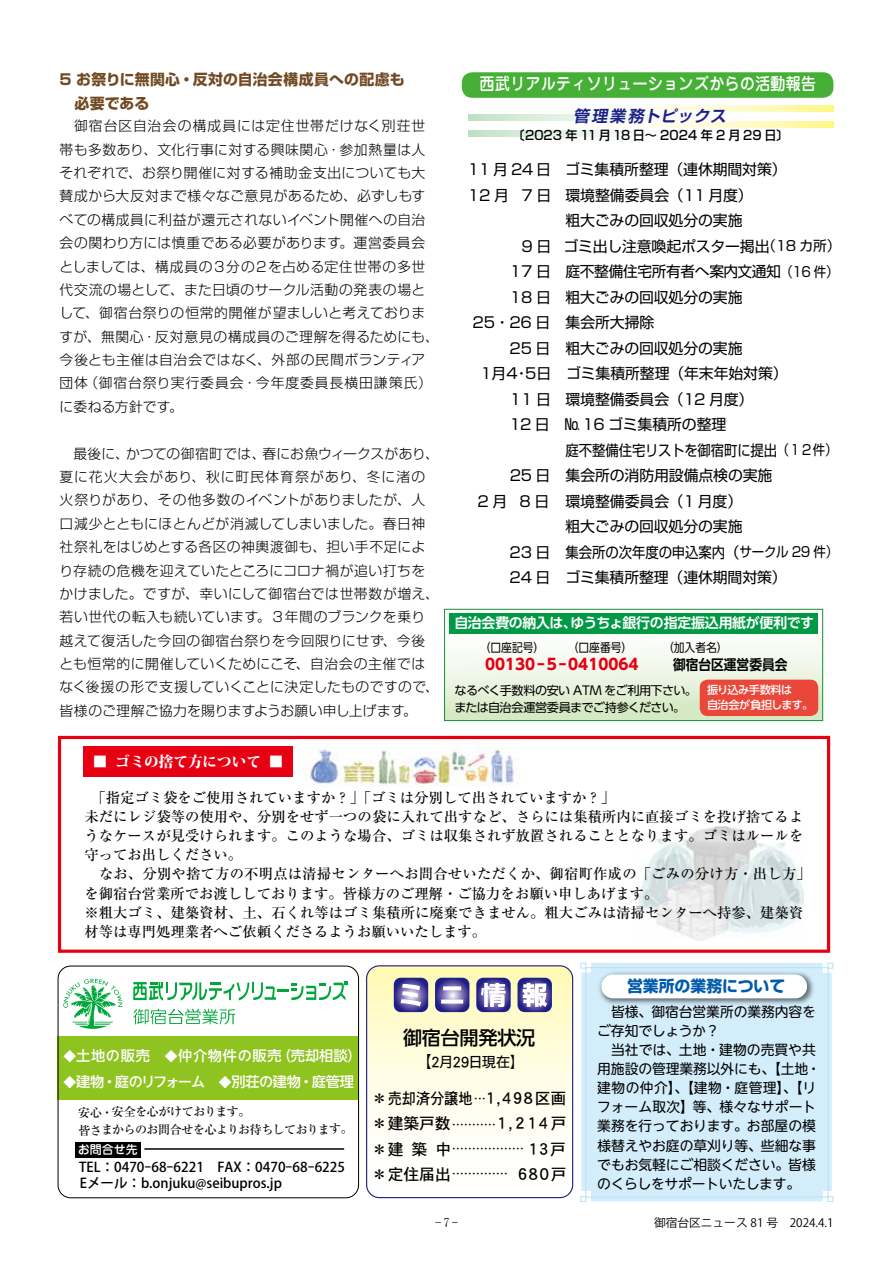
<style>
.page{position:relative;width:893px;height:1263px;background:#fff}
.page>*{position:absolute;margin:0;border:0;box-sizing:border-box;transform-origin:0 0}
.t1{font:500 19.2px "UD Shin Go Pro";letter-spacing:-.015em;color:#000}
.t2{font:18px "DFHS Gothic Std W5";letter-spacing:.1em;color:#000}
.t3{font:500 16.95px "Jun 34 Pro";color:#fff;scale:.9 1}
.t4{font:15.9px/25.5px "DFHS Gothic Std W5";letter-spacing:-.015em;color:#000}
.t5{font:700 15.9px "Soft Go Std";letter-spacing:-.005em;color:#005bac}
.t6{font:italic 700 15.9px "Shin Go Pro De";color:#1d2088}
.t7{font:700 15.3px "UD Shin Go Pro";color:#e60012}
.t8{font:14.85px "Shin Go Pro";letter-spacing:-.01em;color:#000}
.t9{font:700 14.85px/23.4px "Shin Go Pro";letter-spacing:.015em;color:#714a23}
.t10{font:14.85px "Shin Go Pro";letter-spacing:-.01em;color:#000;scale:.9 1}
.t11{font:800 14.55px "Koz Min Pro";color:#fff}
.t12{font:500 14.4px/19.2px "Ryumin Pro";color:#000}
.t13{font:14.4px "DF Gothic P Std W5";color:#000}
.t14{font:500 14.25px "UD Shin Go NT Pro";letter-spacing:-.03em;color:#fff}
.t15{font:500 14.25px "UD Shin Go NT Pro";letter-spacing:.05em;color:#fff}
.t16{font:700 13.95px "UD Shin Go Pro De";letter-spacing:-.02em;color:#fff}
.t17{font:300 13.8px/23.4px "Shin Go Pro";letter-spacing:.035em;color:#000}
.t18{font:13.8px/19.2px "UD Shin M Go Pro";letter-spacing:-.005em;color:#000}
.t19{font:500 13.5px/15.6px "Koz Go Pro";color:#000}
.t20{font:500 12.75px "Shin Go Pro";letter-spacing:.01em;color:#000;scale:.95 1}
.t21{font:12.75px "MS Mincho";color:#000}
.t22{font:12.15px/17px "UD Shin Go Pro";letter-spacing:-.05em;color:#000}
.t23{font:500 12px/17.7px "Ryumin Pro";letter-spacing:-.045em;color:#000}
.t24{font:12px "UD Shin Go Pro";color:#000;scale:.9 1}
.t25{font:500 12px "Jun 34 Pro";color:#fff}
.t26{font:11.7px "Koz Go Pro";color:#000}
.t27{font:500 11.1px/15.6px "UD Shin Go Pro";letter-spacing:-.035em;color:#fff}
.t28{font:9.6px "DFHS Mincho Std W3";color:#000}
.s1{font-size:13.8px}
.s2{font-family:"UD Shin Go Pro De"}
.s3{font-weight:500;font-size:9.6px;color:#000}
.s4{font-family:"UD Shin Go Pro De";font-size:14.1px;color:#000}
.s5{font-size:12.75px}
.s6{font-size:15.3px}
.s7{font-family:"DFHS Mincho Std W3";font-size:9.6px}
.s8{font-size:18px}
.s9{font-size:15.9px}
</style>
<div class="page">
<div style="left:581px;top:963px;width:251px;height:238px;background:#d3edfb"></div>
<div style="left:585px;top:967px;width:244px;height:231px;border:1px solid #bae3f9"></div>
<div style="left:827px;top:962px;width:6px;height:7px;border:1px solid #bae3f9"></div>
<div style="left:580px;top:962px;width:6px;height:7px;border:1px solid #bae3f9"></div>
<svg style="left:827px;top:1196px;width:6px;height:5px"></svg>
<svg style="left:580px;top:1196px;width:6px;height:5px"></svg>
<svg style="left:367px;top:966px;width:206px;height:231px"></svg>
<div style="left:366px;top:965px;width:207px;height:233px;border:1px solid #1d2088;border-radius:13px"></div>
<svg style="left:435px;top:978px;width:34px;height:34px"></svg>
<svg style="left:394px;top:978px;width:34px;height:34px"></svg>
<svg style="left:441px;top:999px;width:22px;height:4px"></svg>
<svg style="left:443px;top:986px;width:18px;height:4px"></svg>
<svg style="left:476px;top:978px;width:35px;height:34px"></svg>
<svg style="left:518px;top:978px;width:34px;height:34px"></svg>
<img style="left:597px;top:970px;width:220px;height:39px">
<div style="left:601px;top:974px;width:206px;height:24px;background:#fff;border-radius:12px"></div>
<div style="left:58px;top:1036px;width:300px;height:64px;background:#8fc31f"></div>
<svg style="left:63px;top:979px;width:60px;height:50px"></svg>
<div style="left:75px;top:1142px;width:65px;height:15px;background:#000"></div>
<div style="left:58px;top:965px;width:301px;height:233px;border:1px solid #000;border-radius:13px"></div>
<hr style="left:144px;top:1148px;width:200px;height:2px;background:#000">
<svg style="left:133px;top:982px;width:214px;height:18px"></svg>
<svg style="left:133px;top:1009px;width:102px;height:15px"></svg>
<svg style="left:629px;top:106px;width:204px;height:6px"></svg>
<svg style="left:468px;top:114px;width:171px;height:6px"></svg>
<svg style="left:629px;top:122px;width:204px;height:6px"></svg>
<svg style="left:468px;top:130px;width:171px;height:6px"></svg>
<div style="left:462px;top:72px;width:371px;height:26px;background:#45b035;border-radius:10px"></div>
<img style="left:304px;top:749px;width:216px;height:37px">
<img style="left:638px;top:826px;width:166px;height:115px">
<div style="left:83px;top:746px;width:210px;height:31px;background:#e60012"></div>
<div style="left:58px;top:736px;width:772px;height:217px;border:3px solid #e60012"></div>
<svg style="left:446px;top:633px;width:375px;height:86px"></svg>
<div style="left:444px;top:609px;width:379px;height:112px;border:1px solid #16902e"></div>
<div style="left:449px;top:613px;width:369px;height:20px;background:#094"></div>
<div style="left:700px;top:680px;width:118px;height:36px;background:#e94739;border-radius:8px"></div>
<p class="t9" style="left:59px;top:66px;width:347px">5 お祭りに無関心・反対の自治会構成員への配慮も　必要である</p>
<p class="t17" style="left:60px;top:113px;width:381px">　御宿台区自治会の構成員には定住世帯だけなく別荘世帯も多数あり、文化行事に対する興味関心・参加熱量は人それぞれで、お祭り開催に対する補助金支出についても大賛成から大反対まで様々なご意見があるため、必ずしもすべての構成員に利益が還元されないイベント開催への自治会の関わり方には慎重である必要があります。運営委員会としましては、構成員の３分の２を占める定住世帯の多世代交流の場として、また日頃のサークル活動の発表の場として、御宿台祭りの恒常的開催が望ましいと考えておりますが、無関心・反対意見の構成員のご理解を得るためにも、今後とも主催は自治会ではなく、外部の民間ボランティア団体（御宿台祭り実行委員会・今年度委員長横田謙策氏）に委ねる方針です。</p>
<p class="t17" style="left:60px;top:440px;width:381px">　最後に、かつての御宿町では、春にお魚ウィークスがあり、夏に花火大会があり、秋に町民体育祭があり、冬に渚の火祭りがあり、その他多数のイベントがありましたが、人口減少とともにほとんどが消滅してしまいました。春日神社祭礼をはじめとする各区の神輿渡御も、担い手不足により存続の危機を迎えていたところにコロナ禍が追い打ちをかけました。ですが、幸いにして御宿台では世帯数が増え、若い世代の転入も続いています。３年間のブランクを乗り越えて復活した今回の御宿台祭りを今回限りにせず、今後とも恒常的に開催していくためにこそ、自治会の主催ではなく後援の形で支援していくことに決定したものですので、皆様のご理解ご協力を賜りますようお願い申し上げます。</p>
<p class="t11" style="left:93px;top:751px;width:192px">■ ゴミの捨て方について ■</p>
<p class="t3" style="left:479px;top:71px;width:376px">西武リアルティソリューションズからの活動報告</p>
<p class="t6" style="left:573px;top:103px;width:158px">管理業務トピックス</p>
<p class="t20" style="left:513px;top:124px;width:292px">〔2023 年 11 月18 日～ 2024 年 2 月 29 日〕</p>
<p class="t8" style="left:468px;top:157px;width:320px">11 月 24 日　ゴミ集積所整理（連休期間対策）</p>
<p class="t8" style="left:468px;top:183px;width:287px">12 月 7 日 環境整備委員会（11 月度）</p>
<p class="t8" style="left:565px;top:208px;width:179px">粗大ごみの回収処分の実施</p>
<p class="t8" style="left:521px;top:234px;width:321px">9 日 ゴミ出し注意喚起ポスター掲出<span class="s1">（18 カ所）</span></p>
<p class="t8" style="left:510px;top:259px;width:330px">17 日 庭不整備住宅所有者へ案内文通知<span class="s1">（16 件）</span></p>
<p class="t8" style="left:510px;top:285px;width:234px">18 日 粗大ごみの回収処分の実施</p>
<p class="t8" style="left:473px;top:310px;width:183px">25・26 日 集会所大掃除</p>
<p class="t8" style="left:510px;top:336px;width:234px">25 日 粗大ごみの回収処分の実施</p>
<p class="t8" style="left:480px;top:361px;width:309px">1月4・5日　ゴミ集積所整理（年末年始対策）</p>
<p class="t8" style="left:510px;top:387px;width:245px">11 日 環境整備委員会（12 月度）</p>
<p class="t8" style="left:509px;top:412px;width:218px">12 日　№ 16 ゴミ集積所の整理</p>
<p class="t10" style="left:565px;top:438px;width:304px">庭不整備住宅リストを御宿町に提出<span class="s1">（１２件）</span></p>
<p class="t8" style="left:510px;top:463px;width:264px">25 日 集会所の消防用設備点検の実施</p>
<p class="t8" style="left:478px;top:489px;width:266px">2 月 8 日 環境整備委員会（1 月度）</p>
<p class="t8" style="left:565px;top:514px;width:179px">粗大ごみの回収処分の実施</p>
<p class="t8" style="left:510px;top:540px;width:330px">23 日 集会所の次年度の申込案内（<span class="s1">サークル 29 件）</span></p>
<p class="t8" style="left:510px;top:565px;width:279px">24 日 ゴミ集積所整理（連休期間対策）</p>
<p class="t16" style="left:454px;top:611px;width:361px">自治会費の納入は、ゆうちょ銀行の指定振込用紙が便利です</p>
<p class="t24" style="left:480px;top:638px;width:73px">（口座記号）</p>
<p class="t24" style="left:568px;top:638px;width:73px">（口座番号）</p>
<p class="t24" style="left:663px;top:638px;width:73px">（加入者名）</p>
<p class="t7" style="left:485px;top:652px;width:304px">00130<span class="s2">ー</span> 5 <span class="s2">ー</span> 0410064<span class="s3">　　　　</span><span class="s4">御宿台区運営委員会</span></p>
<p class="t27" style="left:707px;top:681px;width:108px">振り込み手数料は<br>自治会が負担します。</p>
<p class="t22" style="left:454px;top:682px;width:244px">なるべく手数料の安い ATM をご利用下さい。または自治会運営委員までご持参ください。</p>
<p class="t12" style="left:84px;top:787px;width:728px">　「指定ゴミ袋をご使用されていますか？」「ゴミは分別して出されていますか？」<br>未だにレジ袋等の使用や、分別をせず一つの袋に入れて出すなど、さらには集積所内に直接ゴミを投げ捨てるようなケースが見受けられます。このような場合、ゴミは収集されず放置されることとなります。ゴミはルールを守ってお出しください。<br>　なお、分別や捨て方の不明点は清掃センターへお問合せいただくか、御宿町作成の「ごみの分け方・出し方」を御宿台営業所でお渡ししております。皆様方のご理解・ご協力をお願い申しあげます。<br>※粗大ゴミ、建築資材、土、石くれ等はゴミ集積所に廃棄できません。粗大ごみは清掃センターへ持参、建築資材等は専門処理業者へご依頼くださるようお願いいたします。</p>
<p class="t15" style="left:63px;top:1044px;width:300px"><span class="s5">◆</span>土地の販売 <span class="s5">◆</span>仲介物件の販売（売却相談）</p>
<p class="t14" style="left:63px;top:1070px;width:292px"><span class="s5">◆</span>建物・庭のリフォーム <span class="s5">◆</span>別荘の建物・庭管理</p>
<p class="t23" style="left:78px;top:1102px;width:276px">安心・安全を心がけております。<br>皆さまからのお問合せを心よりお待ちしております。</p>
<p class="t25" style="left:78px;top:1140px;width:62px">お問合せ先</p>
<p class="t19" style="left:79px;top:1160px;width:267px">TEL：0470-68-6221　FAX：0470-68-6225<br>Eメール：b.onjuku@seibupros.jp</p>
<h1 class="t1" style="left:403px;top:1022px;width:134px">御宿台開発状況</h1>
<p class="t13" style="left:416px;top:1053px;width:110px"><span class="s6">【2</span>月<span class="s6">29</span>日現在】</p>
<p class="t4" style="left:371px;top:1085px;width:197px">＊売却済分譲地 <span class="s7">・・・</span><span class="s8">1,498</span>区画＊建築戸数</p>
<h2 class="t2" style="left:497px;top:1113px;width:71px">1,214<span class="s9">戸</span></h2>
<p class="t28" style="left:449px;top:1119px;width:51px">・・・・・・・・・・・</p>
<p class="t28" style="left:449px;top:1143px;width:79px">・・・・・・・・・・・・・・・・・・</p>
<p class="t28" style="left:449px;top:1168px;width:63px">・・・・・・・・・・・・・・</p>
<p class="t4" style="left:371px;top:1136px;width:82px">＊建　築　中</p>
<h2 class="t2" style="left:528px;top:1139px;width:39px">13<span class="s9">戸</span></h2>
<p class="t4" style="left:371px;top:1162px;width:81px">＊定住届出</p>
<h2 class="t2" style="left:518px;top:1164px;width:50px">680<span class="s9">戸</span></h2>
<p class="t5" style="left:627px;top:974px;width:160px">営業所の業務について</p>
<p class="t18" style="left:597px;top:1001px;width:225px">　皆様、御宿台営業所の業務内容をご存知でしょうか？<br>　当社では、土地・建物の売買や共用施設の管理業務以外にも、【土地・建物の仲介】、【建物・庭管理】、【リフォーム取次】等、様々なサポート業務を行っております。お部屋の模様替えやお庭の草刈り等、些細な事でもお気軽にご相談ください。皆様のくらしをサポートいたします。</p>
<p class="t21" style="left:435px;top:1216px;width:24px">-7-</p>
<p class="t26" style="left:654px;top:1214px;width:181px">御宿台区ニュース 81 号　2024.4.1</p>
</div>
